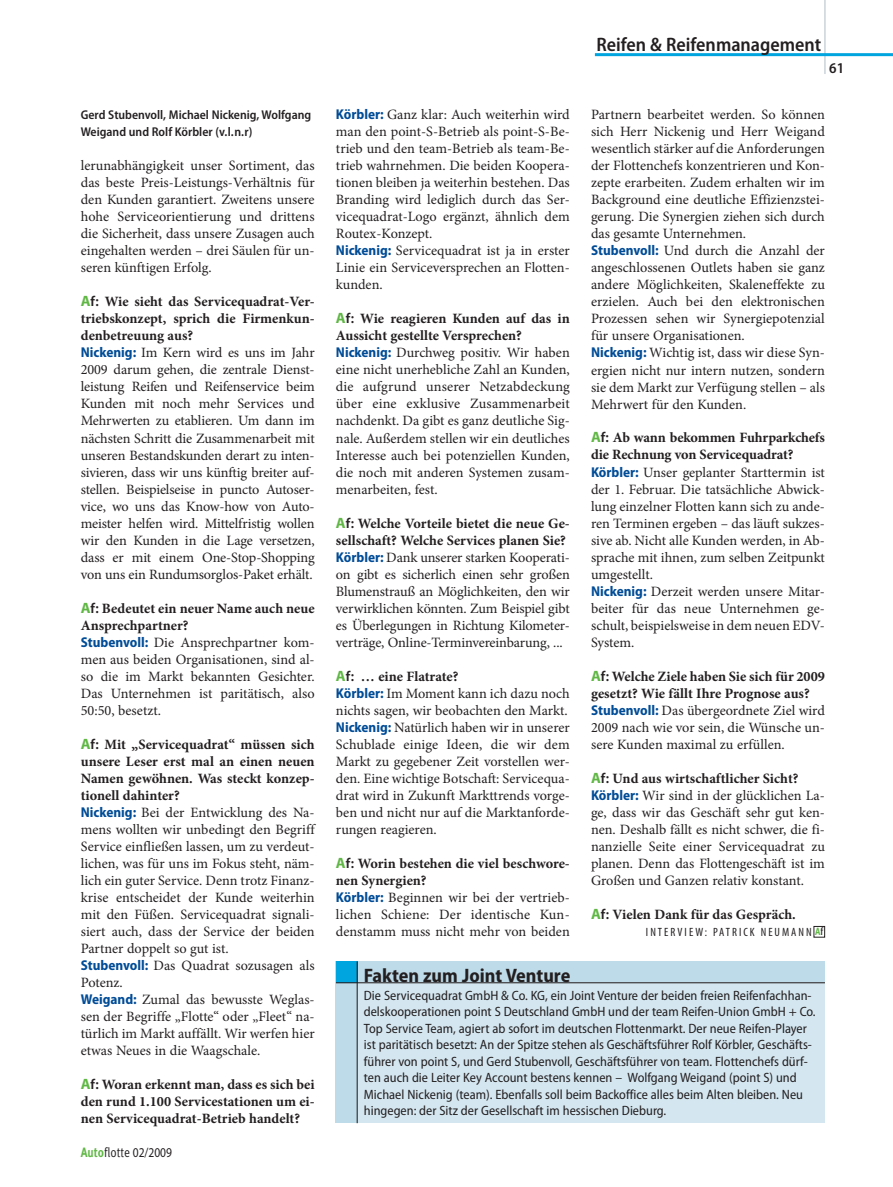
<style>
.page{position:relative;width:893px;height:1187px;background:#fff}
.page>*{position:absolute;margin:0;border:0;box-sizing:border-box;transform-origin:0 0}
.t1{font:600 semi-condensed 19.5px "Myriad Pro";color:#231f20}
.t2{font:700 semi-condensed 19.5px "Myriad Pro";color:#231f20}
.t3{font:600 semi-condensed 15px "Myriad Pro";color:#231f20}
.t4{font:14.25px/17px "Minion Pro";color:#231f20}
.t5{font:700 14.25px/17px "Minion Pro";color:#231f20;text-align:justify}
.t6{font:semi-condensed 13.5px/16.5px "Myriad Pro";color:#231f20}
.t7{font:13.5px "Myriad Pro";color:#231f20;scale:.85 1}
.t8{font:600 semi-condensed 12.75px/17px "Myriad Pro";color:#231f20}
.t9{font:condensed 12px "Myriad Pro";letter-spacing:.17em;color:#231f20}
.s1{font-family:"Myriad Pro";font-weight:700;font-size:15px;color:#60b745}
.s2{font-family:"Myriad Pro";font-weight:600}
.s3{font-weight:700}
.s4{font-family:"Myriad Pro";font-weight:700;font-stretch:semi-condensed;color:#014c97}
.s5{font-family:"Myriad Pro";font-size:15px;color:#60b745}
.s6{font-family:"Meta OT";font-weight:700;color:#60b745}
.s7{font-family:"Meta OT"}
.s8{font-family:"Meta OT";font-weight:700;font-stretch:normal;font-size:10.5px;color:#60b745}
.s9{font-family:"Meta OT";font-weight:500;font-stretch:normal;font-size:10.5px}
</style>
<div class="page">
<hr style="left:825px;top:0;width:1px;height:74px;background:#b1bec6">
<hr style="left:595px;top:53px;width:298px;height:3px;background:#00a4de">
<div style="left:814px;top:926px;width:11px;height:11px;border:1px solid #231f20"></div>
<div style="left:336px;top:961px;width:489px;height:162px;background:#bedbe9"></div>
<div style="left:357px;top:982px;width:468px;height:141px;background:#d4e6f0"></div>
<div style="left:336px;top:961px;width:21px;height:21px;background:#00a4de"></div>
<hr style="left:357px;top:961px;width:1px;height:162px;background:#231f20">
<hr style="left:336px;top:982px;width:489px;height:1px;background:#231f20">
<p class="t8" style="left:81px;top:107px;width:232px">Gerd Stubenvoll, Michael Nickenig, Wolfgang<br>Weigand und Rolf Körbler (v.l.n.r)</p>
<p class="t4" style="left:81px;top:157px;width:235px;text-align:justify">lerunabhängigkeit unser Sortiment, das das beste Preis-Leistungs-Verhältnis für den Kunden garantiert. Zweitens unsere hohe Serviceorientierung und drittens die Sicherheit, dass unsere Zusagen auch eingehalten werden – drei Säulen für un&shy;seren künftigen Erfolg.</p>
<p class="t4" style="left:81px;top:293px;width:236px"><span class="s1">A</span><span class="s2">f:</span> <span class="s3">Wie sieht das Servicequadrat-Ver&shy;triebskonzept, sprich die Firmenkun&shy;denbetreuung aus?<br></span><span class="s4">Nickenig:</span> Im Kern wird es uns im Jahr 2009 darum gehen, die zentrale Dienst&shy;leistung Reifen und Reifenservice beim Kunden mit noch mehr Services und Mehrwerten zu etablieren. Um dann im nächsten Schritt die Zusammenarbeit mit unseren Bestandskunden derart zu inten&shy;sivieren, dass wir uns künftig breiter auf&shy;stellen. Beispielseise in puncto Autoser&shy;vice, wo uns das Know-how von Auto&shy;meister helfen wird. Mittelfristig wollen wir den Kunden in die Lage versetzen, dass er mit einem One-Stop-Shopping von uns ein Rundumsorglos-Paket erhält.</p>
<p class="t4" style="left:81px;top:599px;width:235px"><span class="s1">A</span><span class="s2">f:</span> <span class="s3">Bedeutet ein neuer Name auch neue<br>Ansprechpartner?<br></span><span class="s4">Stubenvoll:</span> Die Ansprechpartner kom&shy;men aus beiden Organisationen, sind al&shy;so die im Markt bekannten Gesichter.<br>Das Unternehmen ist paritätisch, also<br>50:50, besetzt.</p>
<p class="t4" style="left:81px;top:735px;width:235px"><span class="s1">A</span><span class="s2">f:</span> <span class="s3">Mit „Servicequadrat“ müssen sich unsere Leser erst mal an einen neuen Namen gewöhnen. Was steckt konzep&shy;tionell dahinter?<br></span><span class="s4">Nickenig:</span> Bei der Entwicklung des Na&shy;mens wollten wir unbedingt den Begriff Service einfließen lassen, um zu verdeut&shy;lichen, was für uns im Fokus steht, näm&shy;lich ein guter Service. Denn trotz Finanz&shy;krise entscheidet der Kunde weiterhin mit den Füßen. Servicequadrat signali&shy;siert auch, dass der Service der beiden Partner doppelt so gut ist.<br><span class="s4">Stubenvoll:</span> Das Quadrat sozusagen als Potenz.<br><span class="s4">Weigand:</span> Zumal das bewusste Weglas&shy;sen der Begriffe „Flotte“ oder „Fleet“ na&shy;türlich im Markt auffällt. Wir werfen hier etwas Neues in die Waagschale.</p>
<p class="t5" style="left:81px;top:1075px;width:235px"><span class="s5">A</span><span class="s2">f:</span> Woran erkennt man, dass es sich bei den rund 1.100 Servicestationen um ei&shy;nen Servicequadrat-Betrieb handelt?</p>
<p class="t7" style="left:81px;top:1144px;width:109px"><span class="s6">Auto</span><span class="s7">flotte</span> 02/2009</p>
<p class="t4" style="left:336px;top:106px;width:235px"><span class="s4">Körbler:</span> Ganz klar: Auch weiterhin wird man den point-S-Betrieb als point-S-Be&shy;trieb und den team-Betrieb als team-Be&shy;trieb wahrnehmen. Die beiden Koopera&shy;tionen bleiben ja weiterhin bestehen. Das Branding wird lediglich durch das Ser&shy;vicequadrat-Logo ergänzt, ähnlich dem Routex-Konzept.<br><span class="s4">Nickenig:</span> Servicequadrat ist ja in erster Linie ein Serviceversprechen an Flotten&shy;kunden.</p>
<p class="t4" style="left:336px;top:310px;width:235px"><span class="s1">A</span><span class="s2">f:</span> <span class="s3">Wie reagieren Kunden auf das in Aussicht gestellte Versprechen?<br></span><span class="s4">Nickenig:</span> Durchweg positiv. Wir haben eine nicht unerhebliche Zahl an Kunden, die aufgrund unserer Netzabdeckung über eine exklusive Zusammenarbeit nachdenkt. Da gibt es ganz deutliche Sig&shy;nale. Außerdem stellen wir ein deutliches Interesse auch bei potenziellen Kunden, die noch mit anderen Systemen zusam&shy;menarbeiten, fest.</p>
<p class="t4" style="left:336px;top:514px;width:235px"><span class="s1">A</span><span class="s2">f:</span> <span class="s3">Welche Vorteile bietet die neue Ge&shy;sellschaft? Welche Services planen Sie?<br></span><span class="s4">Körbler:</span> Dank unserer starken Kooperati&shy;on gibt es sicherlich einen sehr großen Blumenstrauß an Möglichkeiten, den wir verwirklichen könnten. Zum Beispiel gibt es Überlegungen in Richtung Kilometer&shy;verträge, Online-Terminvereinbarung, ...</p>
<p class="t4" style="left:336px;top:667px;width:235px"><span class="s1">A</span><span class="s2">f:</span> <span class="s3">… eine Flatrate?<br></span><span class="s4">Körbler:</span> Im Moment kann ich dazu noch nichts sagen, wir beobachten den Markt.<br><span class="s4">Nickenig:</span> Natürlich haben wir in unserer Schublade einige Ideen, die wir dem Markt zu gegebener Zeit vorstellen wer&shy;den. Eine wichtige Botschaft: Servicequa&shy;drat wird in Zukunft Markttrends vorge&shy;ben und nicht nur auf die Marktanforde&shy;rungen reagieren.</p>
<p class="t4" style="left:336px;top:854px;width:235px"><span class="s1">A</span><span class="s2">f:</span> <span class="s3">Worin bestehen die viel beschwore&shy;nen Synergien?<br></span><span class="s4">Körbler:</span> Beginnen wir bei der vertrieb&shy;lichen Schiene: Der identische Kun&shy;denstamm muss nicht mehr von beiden</p>
<h1 class="t1" style="left:596px;top:33px;width:226px">Reifen &amp; Reifenmanagement</h1>
<p class="t3" style="left:829px;top:60px;width:16px">61</p>
<p class="t4" style="left:591px;top:106px;width:235px">Partnern bearbeitet werden. So können sich Herr Nickenig und Herr Weigand wesentlich stärker auf die Anforderungen der Flottenchefs konzentrieren und Kon&shy;zepte erarbeiten. Zudem erhalten wir im Background eine deutliche Effizienzstei&shy;gerung. Die Synergien ziehen sich durch das gesamte Unternehmen.<br><span class="s4">Stubenvoll:</span> Und durch die Anzahl der angeschlossenen Outlets haben sie ganz andere Möglichkeiten, Skaleneffekte zu erzielen. Auch bei den elektronischen Prozessen sehen wir Synergiepotenzial für unsere Organisationen.<br><span class="s4">Nickenig:</span> Wichtig ist, dass wir diese Syn&shy;ergien nicht nur intern nutzen, sondern sie dem Markt zur Verfügung stellen – als Mehrwert für den Kunden.</p>
<p class="t4" style="left:591px;top:429px;width:235px"><span class="s1">A</span><span class="s2">f:</span> <span class="s3">Ab wann bekommen Fuhrparkchefs die Rechnung von Servicequadrat?<br></span><span class="s4">Körbler:</span> Unser geplanter Starttermin ist der 1. Februar. Die tatsächliche Abwick&shy;lung einzelner Flotten kann sich zu ande&shy;ren Terminen ergeben – das läuft sukzes&shy;sive ab. Nicht alle Kunden werden, in Ab&shy;sprache mit ihnen, zum selben Zeitpunkt umgestellt.<br><span class="s4">Nickenig:</span> Derzeit werden unsere Mitar&shy;beiter für das neue Unternehmen ge&shy;schult, beispielsweise in dem neuen EDV-System.</p>
<p class="t4" style="left:591px;top:667px;width:235px"><span class="s1">A</span><span class="s2">f:</span> <span class="s3">Welche Ziele haben Sie sich für 2009 gesetzt? Wie fällt Ihre Prognose aus?<br></span><span class="s4">Stubenvoll:</span> Das übergeordnete Ziel wird 2009 nach wie vor sein, die Wünsche un&shy;sere Kunden maximal zu erfüllen.</p>
<p class="t4" style="left:591px;top:769px;width:235px"><span class="s1">A</span><span class="s2">f:</span> <span class="s3">Und aus wirtschaftlicher Sicht?<br></span><span class="s4">Körbler:</span> Wir sind in der glücklichen La&shy;ge, dass wir das Geschäft sehr gut ken&shy;nen. Deshalb fällt es nicht schwer, die fi&shy;nanzielle Seite einer Servicequadrat zu planen. Denn das Flottengeschäft ist im Großen und Ganzen relativ konstant.</p>
<p class="t5" style="left:591px;top:905px;width:206px"><span class="s5">A</span><span class="s2">f:</span> Vielen Dank für das Gespräch.</p>
<p class="t9" style="left:646px;top:924px;width:179px">INTERVIEW: PATRICK N EUMANN <span class="s8">A</span><span class="s9">f</span></p>
<h1 class="t2" style="left:364px;top:964px;width:208px">Fakten zum Joint Venture</h1>
<p class="t6" style="left:364px;top:987px;width:453px">Die Servicequadrat GmbH &amp; Co. KG, ein Joint Venture der beiden freien Reifenfachhan&shy;delskooperationen point S Deutschland GmbH und der team Reifen-Union GmbH + Co.<br>Top Service Team, agiert ab sofort im deutschen Flottenmarkt. Der neue Reifen-Player ist paritätisch besetzt: An der Spitze stehen als Geschäftsführer Rolf Körbler, Geschäfts&shy;führer von point S, und Gerd Stubenvoll, Geschäftsführer von team. Flottenchefs dürf&shy;ten auch die Leiter Key Account bestens kennen – Wolfgang Weigand (point S) und Michael Nickenig (team). Ebenfalls soll beim Backoffice alles beim Alten bleiben. Neu hingegen: der Sitz der Gesellschaft im hessischen Dieburg.</p>
</div>
